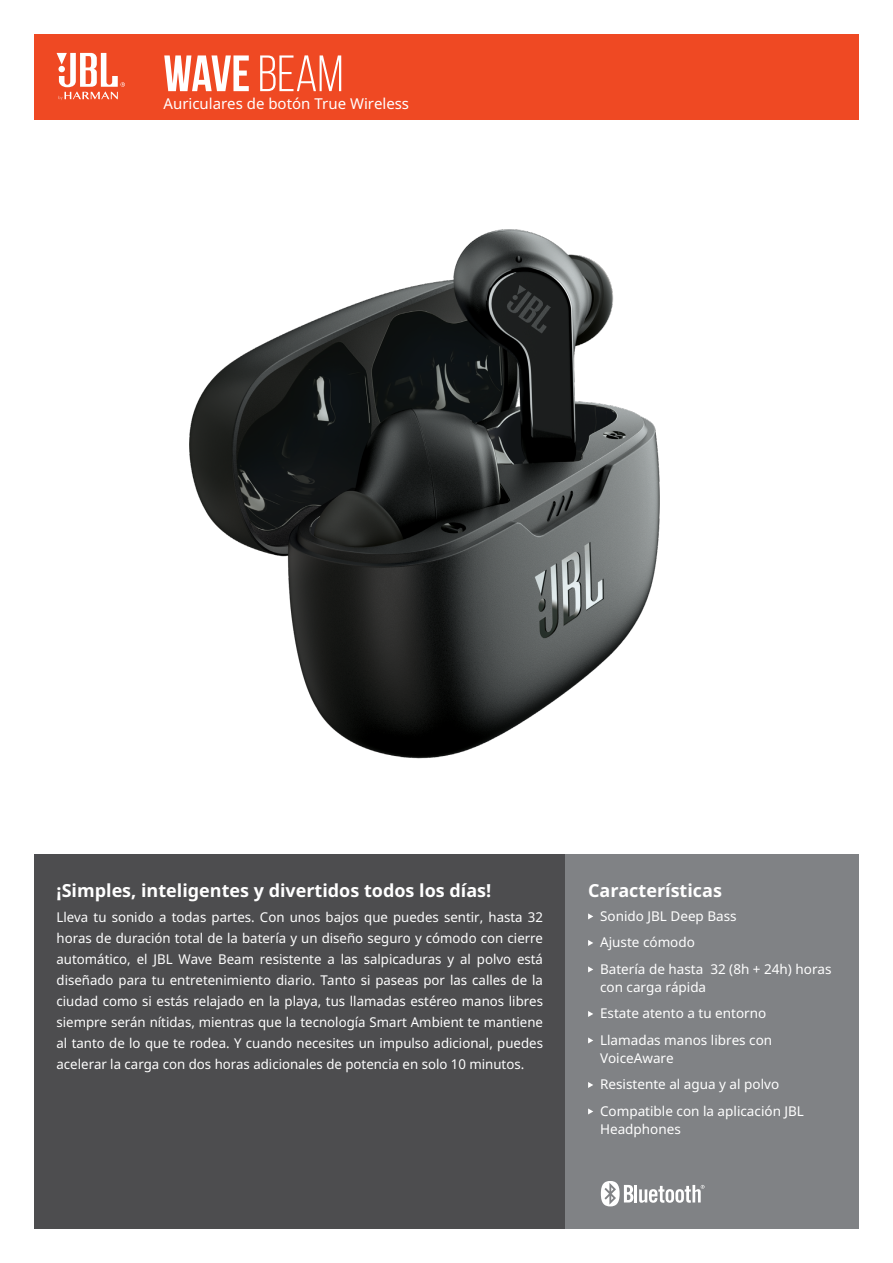
<style>
.page{position:relative;width:893px;height:1263px;background:#fff}
.page>*{position:absolute;margin:0;border:0;box-sizing:border-box;transform-origin:0 0}
.t1{font:700 51px "Bebas Neue";color:#fff}
.t2{font:700 18px "Noto Sans";color:#fff}
.t3{font:15px "Noto Sans";color:#fff}
.t4{font:13.5px/21px "Noto Sans";color:#fff}
.s1{font-weight:400}
</style>
<div class="page">
<div style="left:34px;top:855px;width:532px;height:374px;background:#4d4d4f"></div>
<div style="left:566px;top:855px;width:293px;height:374px;background:#808285"></div>
<svg style="left:588px;top:913px;width:5px;height:6px"></svg>
<svg style="left:588px;top:940px;width:5px;height:6px"></svg>
<svg style="left:588px;top:966px;width:5px;height:6px"></svg>
<svg style="left:588px;top:1011px;width:5px;height:6px"></svg>
<svg style="left:588px;top:1037px;width:5px;height:6px"></svg>
<svg style="left:588px;top:1082px;width:5px;height:6px"></svg>
<svg style="left:588px;top:1108px;width:5px;height:6px"></svg>
<svg style="left:601px;top:1181px;width:104px;height:25px"></svg>
<div style="left:34px;top:34px;width:825px;height:85px;background:#ef4923"></div>
<svg style="left:57px;top:53px;width:68px;height:47px"></svg>
<img style="left:189px;top:229px;width:471px;height:530px">
<h1 class="t1" style="left:163px;top:46px;width:181px">WAVE <span class="s1">BEAM</span></h1>
<p class="t3" style="left:163px;top:93px;width:247px">Auriculares de botón True Wireless</p>
<h2 class="t2" style="left:57px;top:877px;width:436px">¡Simples, inteligentes y divertidos todos los días!</h2>
<p class="t4" style="left:57px;top:906px;width:488px;text-align:justify">Lleva tu sonido a todas partes. Con unos bajos que puedes sentir, hasta 32 horas de duración total de la batería y un diseño seguro y cómodo con cierre automático, el JBL Wave Beam resistente a las salpicaduras y al polvo está diseñado para tu entretenimiento diario. Tanto si paseas por las calles de la ciudad como si estás relajado en la playa, tus llamadas estéreo manos libres siempre serán nítidas, mientras que la tecnología Smart Ambient te mantiene al tanto de lo que te rodea. Y cuando necesites un impulso adicional, puedes acelerar la carga con dos horas adicionales de potencia en solo 10 minutos.</p>
<h2 class="t2" style="left:588px;top:877px;width:135px">Características</h2>
<p class="t4" style="left:600px;top:902px;width:233px;line-height:26.5px">Sonido JBL Deep Bass<br>Ajuste cómodo<br>Batería de hasta 32 (8h + 24h) horas</p>
<p class="t4" style="left:600px;top:973px;width:174px;line-height:26.5px">con carga rápida<br>Estate atento a tu entorno<br>Llamadas manos libres con</p>
<p class="t4" style="left:600px;top:1044px;width:205px;line-height:26.5px">VoiceAware<br>Resistente al agua y al polvo<br>Compatible con la aplicación JBL</p>
<p class="t4" style="left:600px;top:1118px;width:82px">Headphones</p>
</div>
